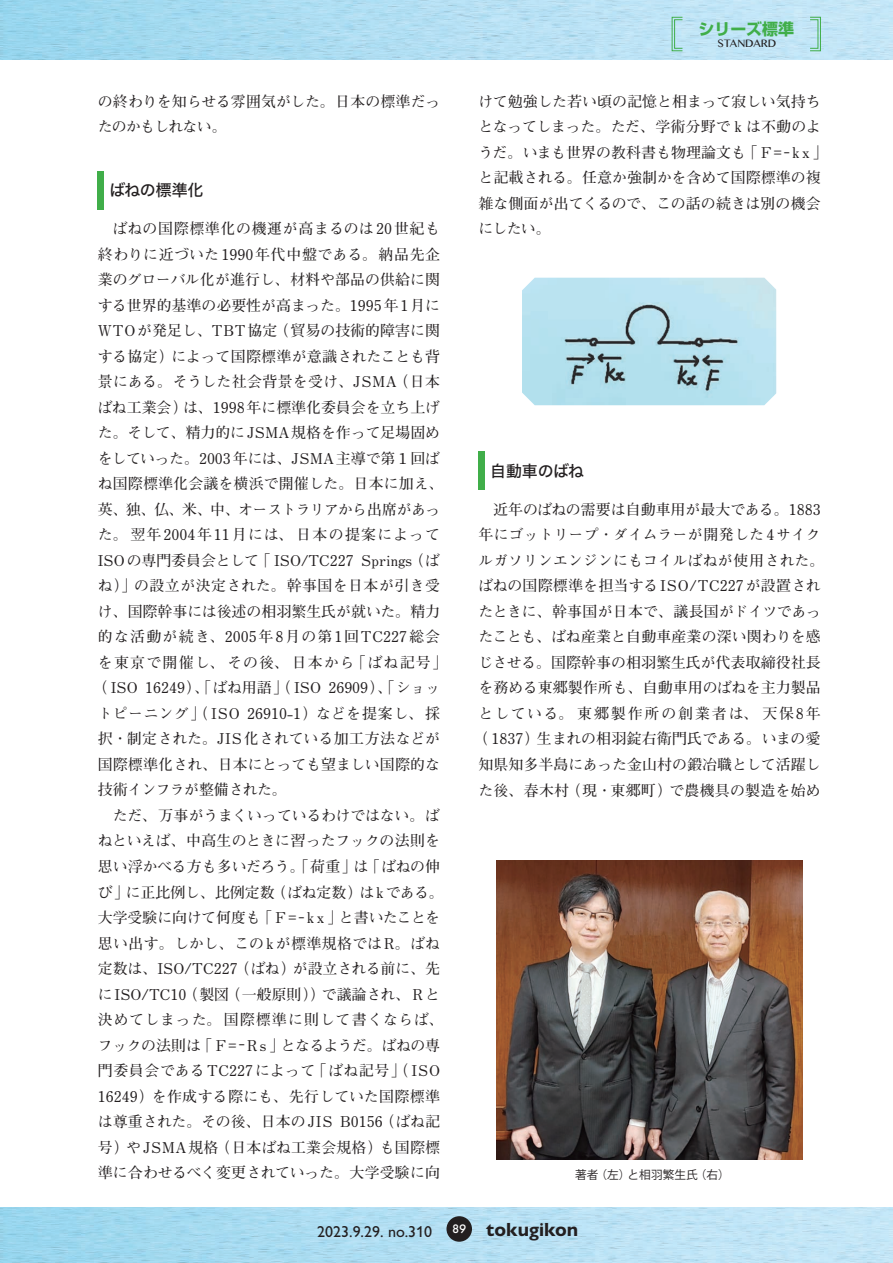
<style>
.page{position:relative;width:893px;height:1263px;background:#fff}
.page>*{position:absolute;margin:0;border:0;box-sizing:border-box;transform-origin:0 0}
.t1{font:700 19.2px "Gill Sans Nova";color:#231f20}
.t2{font:500 15.9px "Gill Sans Nova";color:#231f20}
.t3{font:15.9px "Hiragino Sans W5";color:#231f20}
.t4{font:700 15.9px "Shin Go Pro";color:#40ae49}
.t5{font:700 14.85px/25.5px "Futo Min A101 Pro";letter-spacing:.01em;color:#231f20}
.t6{font:700 14.85px "Futo Min A101 Pro";letter-spacing:.045em;color:#231f20}
.t7{font:700 14.85px "Futo Min A101 Pro";letter-spacing:.035em;color:#231f20}
.t8{font:700 14.85px "Futo Min A101 Pro";letter-spacing:.09em;color:#231f20}
.t9{font:700 14.85px "Futo Min A101 Pro";letter-spacing:-.05em;color:#231f20}
.t10{font:700 14.85px/25.5px "Futo Min A101 Pro";letter-spacing:-.035em;color:#231f20}
.t11{font:700 14.85px "Futo Min A101 Pro";letter-spacing:-.045em;color:#231f20}
.t12{font:700 14.85px "Futo Min A101 Pro";letter-spacing:.095em;color:#231f20}
.t13{font:700 14.85px "Futo Min A101 Pro";letter-spacing:.04em;color:#231f20}
.t14{font:700 14.85px "Futo Min A101 Pro";letter-spacing:.05em;color:#231f20}
.t15{font:700 14.85px "Futo Min A101 Pro";letter-spacing:-.015em;color:#231f20}
.t16{font:700 14.85px "Futo Min A101 Pro";letter-spacing:.03em;color:#231f20}
.t17{font:700 14.85px "Futo Min A101 Pro";letter-spacing:.08em;color:#231f20}
.t18{font:12.75px "Khmer MN";color:#231f20}
.t19{font:11.7px "Koz Go Pro";color:#231f20}
.s1{font-family:"Futura PT";font-weight:500;font-size:12.75px;color:#fff}
</style>
<div class="page">
<div style="left:446px;top:1216px;width:26px;height:26px;background:#231f20;border-radius:50%"></div>
<svg style="left:810px;top:17px;width:11px;height:34px"></svg>
<svg style="left:672px;top:17px;width:11px;height:34px"></svg>
<div style="left:478px;top:452px;width:7px;height:38px;background:#40ae49"></div>
<div style="left:98px;top:171px;width:6px;height:38px;background:#40ae49"></div>
<img style="left:522px;top:278px;width:254px;height:127px">
<img style="left:496px;top:860px;width:307px;height:300px">
<p class="t4" style="left:698px;top:17px;width:97px">シリーズ標準</p>
<p class="t18" style="left:718px;top:35px;width:60px">STANDARD</p>
<p class="t10" style="left:98px;top:86px;width:344px">の終わりを知らせる雰囲気がした。日本の標準だったのかもしれない。</p>
<p class="t5" style="left:478px;top:87px;width:351px">けて勉強した若い頃の記憶と相まって寂しい気持ちとなってしまった。ただ、学術分野でｋは不動のようだ。いまも世界の教科書も物理論文も「 F= - kx 」と記載される。任意か強制かを含めて国際標準の複雑な側面が出てくるので、この話の続きは別の機会にしたい。</p>
<p class="t3" style="left:109px;top:176px;width:96px">ばねの標準化</p>
<p class="t14" style="left:98px;top:217px;width:344px">　ばねの国際標準化の機運が高まるのは20世紀も</p>
<p class="t6" style="left:98px;top:243px;width:344px">終わりに近づいた1990年代中盤である。納品先企</p>
<p class="t5" style="left:98px;top:265px;width:344px">業のグローバル化が進行し、材料や部品の供給に関</p>
<p class="t5" style="left:98px;top:291px;width:344px">する世界的基準の必要性が高まった。1995年1月に</p>
<p class="t5" style="left:98px;top:316px;width:344px">WTOが発足し、TBT協定（貿易の技術的障害に関</p>
<p class="t5" style="left:98px;top:342px;width:344px">する協定）によって国際標準が意識されたことも背</p>
<p class="t5" style="left:98px;top:367px;width:344px">景にある。そうした社会背景を受け、JSMA（日本</p>
<p class="t5" style="left:98px;top:393px;width:344px">ばね工業会）は、1998年に標準化委員会を立ち上げ</p>
<p class="t5" style="left:98px;top:418px;width:344px">た。そして、精力的にJSMA規格を作って足場固め</p>
<p class="t5" style="left:98px;top:444px;width:344px">をしていった。2003年には、JSMA主導で第１回ば</p>
<p class="t5" style="left:98px;top:469px;width:347px">ね国際標準化会議を横浜で開催した。日本に加え、</p>
<p class="t9" style="left:98px;top:498px;width:344px">英、独、仏、米、中、オーストラリアから出席があっ</p>
<p class="t12" style="left:98px;top:523px;width:344px">た。翌年2004年11月には、日本の提案によって</p>
<p class="t5" style="left:98px;top:546px;width:344px">ISOの専門委員会として「 ISO/TC227 Springs（ば</p>
<p class="t7" style="left:98px;top:574px;width:344px">ね）」の設立が決定された。幹事国を日本が引き受</p>
<p class="t5" style="left:98px;top:597px;width:344px">け、国際幹事には後述の相羽繁生氏が就いた。精力</p>
<p class="t8" style="left:98px;top:625px;width:344px">的な活動が続き、2005年8月の第1回TC227総会</p>
<p class="t8" style="left:98px;top:651px;width:351px">を東京で開催し、その後、日本から「ばね記号」</p>
<p class="t5" style="left:92px;top:673px;width:349px">（ ISO 16249）、「ばね用語」（ ISO 26909）、「ショッ</p>
<p class="t5" style="left:98px;top:699px;width:344px">トピーニング」（ ISO 26910-1）などを提案し、採</p>
<p class="t13" style="left:98px;top:727px;width:344px">択・制定された。JIS化されている加工方法などが</p>
<p class="t5" style="left:98px;top:750px;width:344px">国際標準化され、日本にとっても望ましい国際的な</p>
<p class="t9" style="left:98px;top:778px;width:191px">技術インフラが整備された。</p>
<p class="t15" style="left:98px;top:804px;width:344px">　ただ、万事がうまくいっているわけではない。ば</p>
<p class="t5" style="left:98px;top:826px;width:344px">ねといえば、中高生のときに習ったフックの法則を</p>
<p class="t5" style="left:98px;top:852px;width:344px">思い浮かべる方も多いだろう。「荷重」は「ばねの伸</p>
<p class="t5" style="left:98px;top:877px;width:347px">び」に正比例し、比例定数（ばね定数）はkである。</p>
<p class="t5" style="left:98px;top:903px;width:344px">大学受験に向けて何度も「 F= - kx 」と書いたことを</p>
<p class="t16" style="left:98px;top:931px;width:344px">思い出す。しかし、このkが標準規格ではR。ばね</p>
<p class="t5" style="left:98px;top:954px;width:344px">定数は、ISO/TC227（ばね）が設立される前に、先</p>
<p class="t5" style="left:98px;top:979px;width:344px">にISO/TC10（製図（一般原則））で議論され、Ｒと</p>
<p class="t17" style="left:98px;top:1008px;width:347px">決めてしまった。国際標準に則して書くならば、</p>
<p class="t11" style="left:98px;top:1033px;width:344px">フックの法則は「 F= - Rs 」となるようだ。ばねの専</p>
<p class="t6" style="left:98px;top:1059px;width:344px">門委員会であるTC227によって「ばね記号」（ ISO</p>
<p class="t7" style="left:98px;top:1084px;width:344px">16249）を作成する際にも、先行していた国際標準</p>
<p class="t5" style="left:98px;top:1107px;width:344px">は尊重された。その後、日本のJIS B0156（ばね記</p>
<p class="t5" style="left:98px;top:1132px;width:344px">号）やJSMA規格（日本ばね工業会規格）も国際標</p>
<p class="t5" style="left:98px;top:1158px;width:344px">準に合わせるべく変更されていった。大学受験に向</p>
<p class="t19" style="left:575px;top:1167px;width:156px">著者（左）と相羽繁生氏（右）</p>
<p class="t3" style="left:490px;top:457px;width:96px">自動車のばね</p>
<p class="t5" style="left:473px;top:495px;width:353px;text-align:center">　近年のばねの需要は自動車用が最大である。1883年にゴットリープ・ダイムラーが開発した4サイクルガソリンエンジンにもコイルばねが使用された。ばねの国際標準を担当するISO/TC227が設置されたときに、幹事国が日本で、議長国がドイツであったことも、ばね産業と自動車産業の深い関わりを感じさせる。国際幹事の相羽繁生氏が代表取締役社長を務める東郷製作所も、自動車用のばねを主力製品としている。東郷製作所の創業者は、天保8年（ 1837）生まれの相羽錠右衛門氏である。いまの愛知県知多半島にあった金山村の鍛冶職として活躍した後、春木村（現・東郷町）で農機具の製造を始め</p>
<p class="t2" style="left:317px;top:1221px;width:116px">2023.9.29. no.310</p>
<p class="t1" style="left:452px;top:1217px;width:128px"><span class="s1">89</span> tokugikon</p>
</div>
